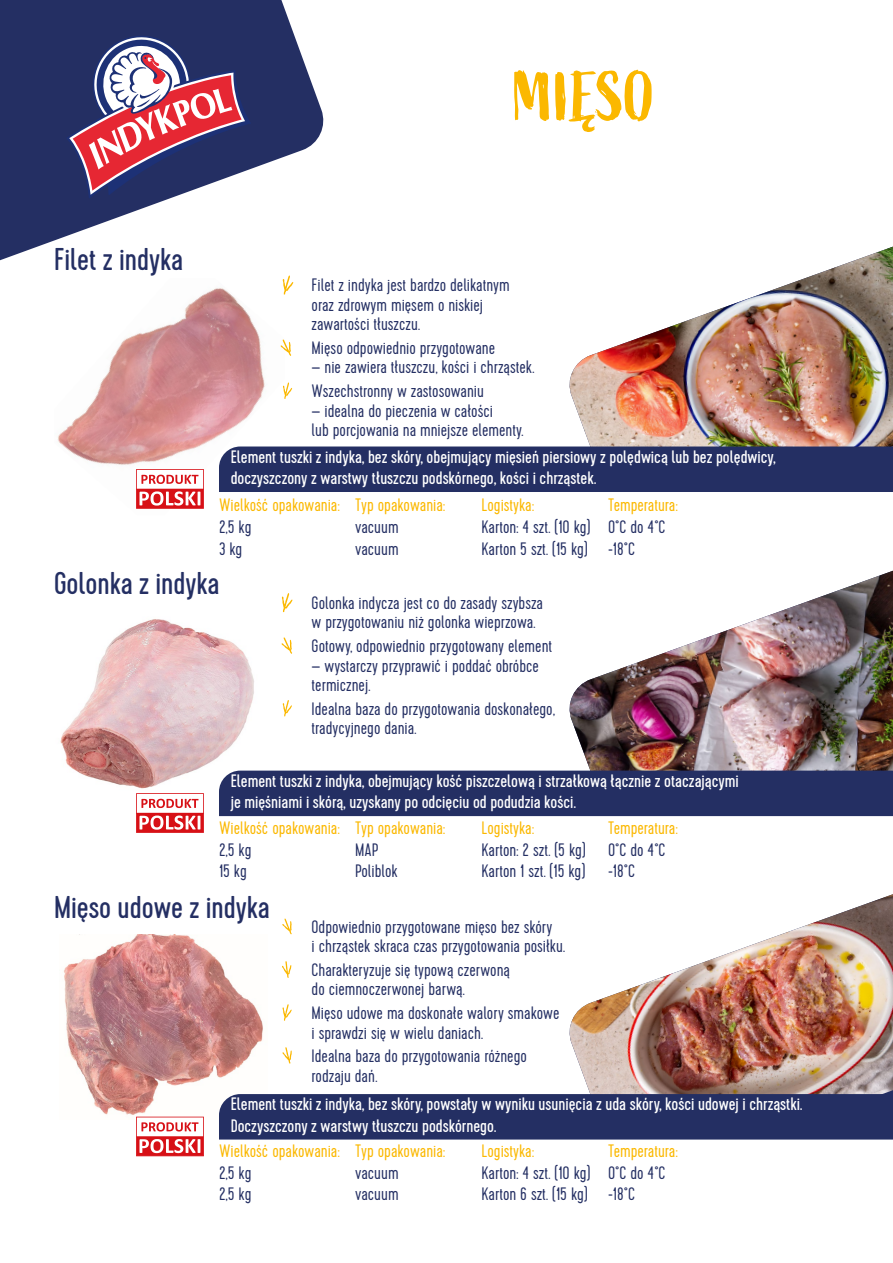
<style>
.page{position:relative;width:893px;height:1263px;background:#fff}
.page>*{position:absolute;margin:0;border:0;box-sizing:border-box;transform-origin:0 0}
.t1{font:69px "Active";letter-spacing:-.005em;color:#fbb800}
.t2{font:31.5px "Cervo";color:#242f63}
.t3{font:300 18px/21.6px "Cervo";color:#242f63}
.t4{font:18px/21.6px "Cervo";color:#fff}
.t5{font:300 18px "Cervo";color:#fbb800}
</style>
<div class="page">
<img style="left:63px;top:934px;width:200px;height:183px">
<img style="left:60px;top:619px;width:199px;height:170px">
<img style="left:565px;top:571px;width:328px;height:200px">
<div style="left:219px;top:771px;width:674px;height:45px;background:#242f63"></div>
<svg style="left:136px;top:793px;width:68px;height:40px"></svg>
<img style="left:569px;top:894px;width:324px;height:200px">
<div style="left:219px;top:1094px;width:674px;height:45px;background:#242f63"></div>
<svg style="left:136px;top:1117px;width:68px;height:39px"></svg>
<img style="left:57px;top:279px;width:226px;height:186px">
<img style="left:569px;top:247px;width:324px;height:199px">
<div style="left:219px;top:446px;width:674px;height:46px;background:#242f63"></div>
<svg style="left:136px;top:469px;width:68px;height:40px"></svg>
<svg style="left:283px;top:275px;width:11px;height:20px"></svg>
<svg style="left:281px;top:339px;width:10px;height:17px"></svg>
<svg style="left:283px;top:382px;width:10px;height:17px"></svg>
<svg style="left:282px;top:593px;width:11px;height:19px"></svg>
<svg style="left:281px;top:637px;width:11px;height:17px"></svg>
<svg style="left:283px;top:700px;width:9px;height:16px"></svg>
<svg style="left:282px;top:918px;width:10px;height:16px"></svg>
<svg style="left:282px;top:961px;width:10px;height:17px"></svg>
<svg style="left:283px;top:1004px;width:9px;height:17px"></svg>
<svg style="left:282px;top:1047px;width:10px;height:17px"></svg>
<svg style="left:0;top:0;width:324px;height:260px;fill:#242f63"></svg>
<svg style="left:41px;top:7px;width:220px;height:195px;background:#665178"></svg>
<h1 class="t1" style="left:513px;top:58px;width:144px">MIĘSO</h1>
<h2 class="t2" style="left:54px;top:241px;width:131px">Filet z indyka</h2>
<p class="t3" style="left:312px;top:276px;width:200px;line-height:19.5px">Filet z indyka jest bardzo delikatnym oraz zdrowym mięsem o niskiej zawartości tłuszczu.</p>
<p class="t3" style="left:312px;top:338px;width:185px">Mięso odpowiednio przygotowane</p>
<p class="t3" style="left:312px;top:356px;width:224px;line-height:23.7px">– nie zawiera tłuszczu, kości i chrząstek.<br>Wszechstronny w zastosowaniu</p>
<p class="t3" style="left:312px;top:401px;width:213px;line-height:19.5px">– idealna do pieczenia w całości<br>lub porcjowania na mniejsze elementy.</p>
<p class="t4" style="left:231px;top:446px;width:546px">Element tuszki z indyka, bez skóry, obejmujący mięsień piersiowy z polędwicą lub bez polędwicy, doczyszczony z warstwy tłuszczu podskórnego, kości i chrząstek.</p>
<p class="t5" style="left:219px;top:495px;width:122px">Wielkość opakowania:</p>
<p class="t3" style="left:219px;top:517px;width:34px">2,5 kg<br>3 kg</p>
<p class="t5" style="left:355px;top:495px;width:92px">Typ opakowania:</p>
<p class="t3" style="left:355px;top:517px;width:45px">vacuum vacuum</p>
<p class="t5" style="left:482px;top:495px;width:54px">Logistyka:</p>
<p class="t3" style="left:482px;top:517px;width:110px">Karton: 4 szt. (10 kg)<br>Karton 5 szt. (15 kg)</p>
<p class="t5" style="left:608px;top:495px;width:71px">Temperatura:</p>
<p class="t3" style="left:608px;top:517px;width:59px">0°C do 4°C -18°C</p>
<h2 class="t2" style="left:54px;top:565px;width:167px">Golonka z indyka</h2>
<p class="t3" style="left:312px;top:594px;width:233px;line-height:19.5px">Golonka indycza jest co do zasady szybsza w przygotowaniu niż golonka wieprzowa.</p>
<p class="t3" style="left:312px;top:636px;width:242px">Gotowy, odpowiednio przygotowany element</p>
<p class="t3" style="left:312px;top:656px;width:229px;line-height:19.5px">– wystarczy przyprawić i poddać obróbce termicznej.</p>
<p class="t3" style="left:312px;top:700px;width:245px;line-height:19.5px">Idealna baza do przygotowania doskonałego, tradycyjnego dania.</p>
<p class="t4" style="left:231px;top:770px;width:510px">Element tuszki z indyka, obejmujący kość piszczelową i strzałkową łącznie z otaczającymi je mięśniami i skórą, uzyskany po odcięciu od podudzia kości.</p>
<p class="t5" style="left:219px;top:818px;width:122px">Wielkość opakowania:</p>
<p class="t3" style="left:219px;top:839px;width:34px">2,5 kg<br>15 kg</p>
<p class="t5" style="left:355px;top:818px;width:92px">Typ opakowania:</p>
<p class="t3" style="left:355px;top:839px;width:44px">MAP<br>Poliblok</p>
<p class="t5" style="left:482px;top:818px;width:54px">Logistyka:</p>
<p class="t3" style="left:482px;top:839px;width:106px">Karton: 2 szt. (5 kg)<br>Karton 1 szt. (15 kg)</p>
<h2 class="t2" style="left:54px;top:889px;width:217px">Mięso udowe z indyka</h2>
<p class="t3" style="left:312px;top:917px;width:255px;line-height:19.5px">Odpowiednio przygotowane mięso bez skóry<br>i chrząstek skraca czas przygotowania posiłku.</p>
<p class="t3" style="left:312px;top:960px;width:200px;line-height:19.5px">Charakteryzuje się typową czerwoną do ciemnoczerwonej barwą.</p>
<p class="t3" style="left:312px;top:1004px;width:249px;line-height:19.5px">Mięso udowe ma doskonałe walory smakowe i sprawdzi się w wielu daniach.</p>
<p class="t3" style="left:312px;top:1047px;width:217px;line-height:19.5px">Idealna baza do przygotowania różnego rodzaju dań.</p>
<p class="t5" style="left:608px;top:818px;width:71px">Temperatura:</p>
<p class="t3" style="left:608px;top:839px;width:59px">0°C do 4°C -18°C</p>
<p class="t4" style="left:231px;top:1094px;width:573px">Element tuszki z indyka, bez skóry, powstały w wyniku usunięcia z uda skóry, kości udowej i chrząstki.<br>Doczyszczony z warstwy tłuszczu podskórnego.</p>
<p class="t5" style="left:219px;top:1141px;width:122px">Wielkość opakowania:</p>
<p class="t3" style="left:219px;top:1162px;width:34px">2,5 kg<br>2,5 kg</p>
<p class="t5" style="left:355px;top:1141px;width:92px">Typ opakowania:</p>
<p class="t3" style="left:355px;top:1162px;width:45px">vacuum vacuum</p>
<p class="t5" style="left:482px;top:1141px;width:54px">Logistyka:</p>
<p class="t3" style="left:482px;top:1162px;width:110px">Karton: 4 szt. (10 kg)<br>Karton 6 szt. (15 kg)</p>
<p class="t5" style="left:608px;top:1141px;width:71px">Temperatura:</p>
<p class="t3" style="left:608px;top:1162px;width:59px">0°C do 4°C -18°C</p>
</div>
